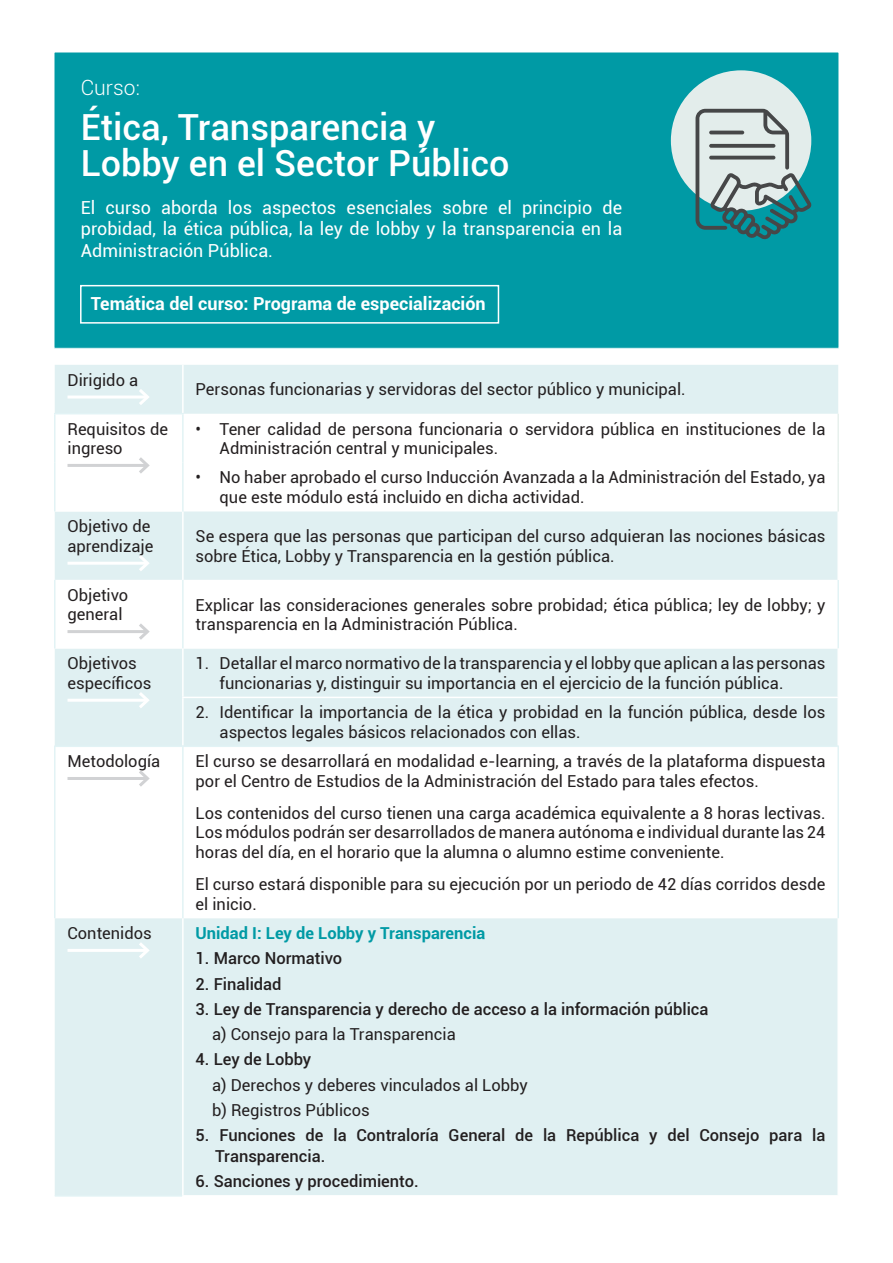
<style>
.page{position:relative;width:893px;height:1263px;background:#fff}
.page>*{position:absolute;margin:0;border:0;box-sizing:border-box;transform-origin:0 0}
.t1{font:500 36px/36px "Roboto";color:#fff}
.t2{font:300 21px "Roboto";color:#fff}
.t3{font:18px/21.6px "Roboto";color:#fff;text-align:justify}
.t4{font:700 18px "Roboto";color:#fff}
.t5{font:16.5px/19.5px "Roboto";color:#231f20}
.t6{font:500 16.5px/21px "Roboto";color:#231f20}
.t7{font:700 16.5px "Roboto";color:#009aa5}
</style>
<div class="page">
<div style="left:54px;top:52px;width:785px;height:296px;background:#009aa5"></div>
<div style="left:80px;top:285px;width:419px;height:39px;border:2px solid #fff"></div>
<div style="left:55px;top:365px;width:783px;height:830px;background:#e0f0f2"></div>
<svg style="left:55px;top:414px;width:782px;height:504px"></svg>
<hr style="left:54px;top:580px;width:2px;height:68px;background:#e2f3f5">
<hr style="left:182px;top:580px;width:2px;height:68px;background:#e2f3f5">
<hr style="left:837px;top:580px;width:2px;height:68px;background:#e2f3f5">
<hr style="left:182px;top:365px;width:2px;height:48px;background:#fff">
<hr style="left:182px;top:511px;width:2px;height:69px;background:#fff">
<hr style="left:837px;top:511px;width:2px;height:69px;background:#fff">
<hr style="left:182px;top:648px;width:2px;height:49px;background:#fff">
<hr style="left:182px;top:698px;width:2px;height:47px;background:#fff">
<hr style="left:182px;top:918px;width:2px;height:277px;background:#fff">
<hr style="left:837px;top:648px;width:2px;height:49px;background:#fff">
<hr style="left:837px;top:918px;width:2px;height:277px;background:#fff">
<hr style="left:837px;top:698px;width:2px;height:47px;background:#fff">
<hr style="left:184px;top:462px;width:653px;height:1px;background:#fff">
<hr style="left:182px;top:697px;width:657px;height:1px;background:#fff">
<hr style="left:54px;top:745px;width:129px;height:2px;background:#e2f3f5">
<hr style="left:54px;top:747px;width:2px;height:171px;background:#e2f3f5">
<hr style="left:55px;top:1195px;width:127px;height:1px;background:#e2f3f5">
<hr style="left:183px;top:745px;width:656px;height:2px;background:#e2f3f5">
<hr style="left:182px;top:747px;width:2px;height:171px;background:#e2f3f5">
<hr style="left:837px;top:747px;width:2px;height:171px;background:#e2f3f5">
<hr style="left:54px;top:414px;width:2px;height:49px;background:#e2f3f5">
<hr style="left:54px;top:463px;width:2px;height:48px;background:#e2f3f5">
<hr style="left:54px;top:413px;width:130px;height:1px;background:#e2f3f5">
<hr style="left:182px;top:414px;width:2px;height:49px;background:#e2f3f5">
<hr style="left:182px;top:463px;width:2px;height:48px;background:#e2f3f5">
<hr style="left:837px;top:414px;width:2px;height:49px;background:#e7f0ed">
<hr style="left:837px;top:463px;width:2px;height:48px;background:#e7f0ed">
<hr style="left:68px;top:395px;width:80px;height:3px;background:#fff">
<svg style="left:136px;top:386px;width:16px;height:22px"></svg>
<hr style="left:68px;top:464px;width:80px;height:3px;background:#d1d2d4">
<svg style="left:136px;top:454px;width:16px;height:23px"></svg>
<hr style="left:68px;top:562px;width:80px;height:3px;background:#fff">
<svg style="left:136px;top:552px;width:16px;height:22px"></svg>
<hr style="left:68px;top:630px;width:80px;height:3px;background:#d1d2d4">
<svg style="left:136px;top:620px;width:16px;height:23px"></svg>
<hr style="left:68px;top:699px;width:80px;height:3px;background:#fff">
<svg style="left:136px;top:689px;width:16px;height:22px"></svg>
<hr style="left:68px;top:777px;width:80px;height:3px;background:#d1d2d4">
<svg style="left:136px;top:767px;width:16px;height:23px"></svg>
<hr style="left:68px;top:949px;width:80px;height:3px;background:#fff">
<svg style="left:136px;top:939px;width:16px;height:23px"></svg>
<div style="left:671px;top:70px;width:140px;height:141px;background:#e3edeb;border-radius:50%"></div>
<svg style="left:695px;top:109px;width:117px;height:131px"></svg>
<p class="t2" style="left:81px;top:73px;width:61px">Curso:</p>
<p class="t1" style="left:81px;top:108px;width:430px">Ética, Transparencia y<br>Lobby en el Sector Público</p>
<p class="t3" style="left:81px;top:196px;width:543px">El curso aborda los aspectos esenciales sobre el principio de probidad, la ética pública, la ley de lobby y la transparencia en la Administración Pública.</p>
<p class="t4" style="left:91px;top:291px;width:396px">Temática del curso: Programa de especialización</p>
<p class="t5" style="left:68px;top:369px;width:72px">Dirigido a</p>
<p class="t5" style="left:196px;top:379px;width:491px">Personas funcionarias y servidoras del sector público y municipal.</p>
<p class="t5" style="left:68px;top:418px;width:102px">Requisitos de ingreso</p>
<p class="t5" style="left:220px;top:418px;width:607px;text-indent:-24px">• Tener calidad de persona funcionaria o servidora pública en instituciones de la<br>Administración central y municipales.</p>
<p class="t5" style="left:220px;top:467px;width:607px;text-indent:-24px">• No haber aprobado el curso Inducción Avanzada a la Administración del Estado, ya que este módulo está incluido en dicha actividad.</p>
<p class="t5" style="left:68px;top:516px;width:87px">Objetivo de aprendizaje</p>
<p class="t5" style="left:196px;top:526px;width:631px">Se espera que las personas que participan del curso adquieran las nociones básicas sobre Ética, Lobby y Transparencia en la gestión pública.</p>
<p class="t5" style="left:68px;top:584px;width:62px">Objetivo general</p>
<p class="t5" style="left:196px;top:594px;width:631px">Explicar las consideraciones generales sobre probidad; ética pública; ley de lobby; y transparencia en la Administración Pública.</p>
<p class="t5" style="left:68px;top:653px;width:85px">Objetivos específicos</p>
<p class="t5" style="left:220px;top:653px;width:607px;text-indent:-24px">1. Detallar el marco normativo de la transparencia y el lobby que aplican a las personas funcionarias y, distinguir su importancia en el ejercicio de la función pública.</p>
<p class="t5" style="left:220px;top:702px;width:607px;text-indent:-24px">2. Identificar la importancia de la ética y probidad en la función pública, desde los aspectos legales básicos relacionados con ellas.</p>
<p class="t5" style="left:68px;top:751px;width:94px">Metodología</p>
<p class="t5" style="left:196px;top:751px;width:631px">El curso se desarrollará en modalidad e-learning, a través de la plataforma dispuesta por el Centro de Estudios de la Administración del Estado para tales efectos.</p>
<p class="t5" style="left:196px;top:803px;width:631px;text-align:justify">Los contenidos del curso tienen una carga académica equivalente a 8 horas lectivas.<br>Los módulos podrán ser desarrollados de manera autónoma e individual durante las 24 horas del día, en el horario que la alumna o alumno estime conveniente.</p>
<p class="t5" style="left:196px;top:874px;width:631px">El curso estará disponible para su ejecución por un periodo de 42 días corridos desde el inicio.</p>
<p class="t5" style="left:68px;top:923px;width:86px">Contenidos</p>
<p class="t7" style="left:196px;top:921px;width:291px">Unidad I: Ley de Lobby y Transparencia</p>
<p class="t6" style="left:196px;top:947px;width:148px">1. Marco Normativo</p>
<p class="t6" style="left:196px;top:972px;width:88px">2. Finalidad</p>
<p class="t6" style="left:196px;top:998px;width:514px">3. Ley de Transparencia y derecho de acceso a la información pública</p>
<p class="t5" style="left:212px;top:1024px;width:245px">a) Consejo para la Transparencia</p>
<p class="t6" style="left:196px;top:1048px;width:117px">4. Ley de Lobby</p>
<p class="t5" style="left:212px;top:1074px;width:317px">a) Derechos y deberes vinculados al Lobby</p>
<p class="t5" style="left:212px;top:1100px;width:159px">b) Registros Públicos</p>
<p class="t6" style="left:215px;top:1124px;width:612px;text-indent:-20px">5. Funciones de la Contraloría General de la República y del Consejo para la<br>Transparencia.</p>
<p class="t6" style="left:196px;top:1170px;width:225px">6. Sanciones y procedimiento.</p>
</div>
